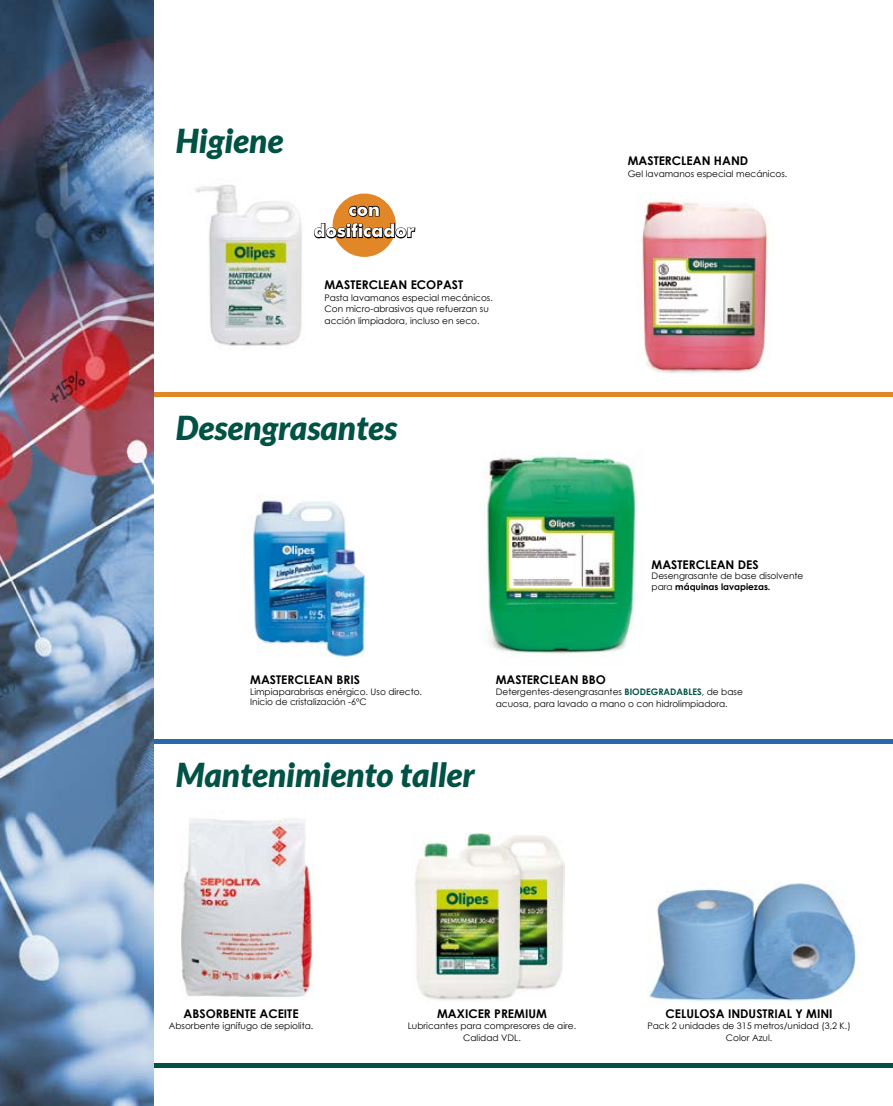
<style>
.page{position:relative;width:893px;height:1106px;background:#fff}
.page>*{position:absolute;margin:0;border:0;box-sizing:border-box;transform-origin:0 0}
.t1{font:italic 900 33px "Lato";color:#005245}
.t2{font:700 18px/21.6px "Futura BT";color:#fff;text-align:center}
.t3{font:700 12px "Century Gothic";color:#000}
.t4{font:9px/11.7px "Century Gothic";color:#000}
.s1{font-weight:700}
.s2{font-weight:700;color:#005245}
</style>
<div class="page">
<img style="left:181px;top:819px;width:134px;height:178px">
<hr style="left:2px;top:392px;width:891px;height:4px;background:#e28727">
<hr style="left:2px;top:739px;width:891px;height:4px;background:#2a68ac">
<hr style="left:2px;top:1063px;width:891px;height:4px;background:#005245">
<img style="left:0;top:0;width:153px;height:1106px">
<img style="left:483px;top:456px;width:154px;height:198px">
<img style="left:195px;top:185px;width:107px;height:161px">
<img style="left:635px;top:201px;width:133px;height:172px">
<img style="left:252px;top:495px;width:114px;height:162px">
<div style="left:333px;top:193px;width:63px;height:64px;background:#e28727;border-radius:50%"></div>
<svg style="left:313px;top:205px;width:103px;height:34px"></svg>
<img style="left:415px;top:832px;width:150px;height:168px">
<img style="left:647px;top:883px;width:210px;height:119px">
<h1 class="t1" style="left:176px;top:121px;width:109px">Higiene</h1>
<h2 class="t2" style="left:314px;top:198px;width:102px">con dosificador</h2>
<h3 class="t3" style="left:324px;top:277px;width:140px">MASTERCLEAN ECOPAST</h3>
<p class="t4" style="left:324px;top:291px;width:170px">Pasta lavamanos especial mecánicos.<br>Con micro-abrasivos que refuerzan su acción limpiadora, incluso en seco.</p>
<h1 class="t1" style="left:176px;top:409px;width:223px">Desengrasantes</h1>
<h3 class="t3" style="left:628px;top:153px;width:122px">MASTERCLEAN HAND</h3>
<p class="t4" style="left:628px;top:168px;width:161px">Gel lavamanos especial mecánicos.</p>
<h3 class="t3" style="left:652px;top:556px;width:109px">MASTERCLEAN DES</h3>
<p class="t4" style="left:652px;top:570px;width:153px;line-height:10.8px">Desengrasante de base disolvente para <span class="s1">máquinas lavapiezas.</span></p>
<h3 class="t3" style="left:250px;top:672px;width:111px">MASTERCLEAN BRIS</h3>
<p class="t4" style="left:250px;top:685px;width:173px;line-height:10.8px">Limpiaparabrisas enérgico. Uso directo.<br>Inicio de cristalización -6ºC</p>
<h3 class="t3" style="left:496px;top:672px;width:112px">MASTERCLEAN BBO</h3>
<p class="t4" style="left:496px;top:686px;width:249px">Detergentes-desengrasantes <span class="s2">BIODEGRADABLES</span>, de base acuosa, para lavado a mano o con hidrolimpiadora.</p>
<h1 class="t1" style="left:176px;top:755px;width:301px">Mantenimiento taller</h1>
<h3 class="t3" style="left:184px;top:1005px;width:116px">ABSORBENTE ACEITE</h3>
<p class="t4" style="left:169px;top:1020px;width:146px">Absorbente ignífugo de sepiolita.</p>
<h3 class="t3" style="left:437px;top:1005px;width:111px">MAXICER PREMIUM</h3>
<p class="t4" style="left:408px;top:1020px;width:170px;text-align:center">Lubricantes para compresores de aire.<br>Calidad VDL.</p>
<h3 class="t3" style="left:666px;top:1005px;width:169px">CELULOSA INDUSTRIAL Y MINI</h3>
<p class="t4" style="left:647px;top:1020px;width:205px;text-align:center">Pack 2 unidades de 315 metros/unidad (3,2 K.)<br>Color Azul.</p>
</div>
